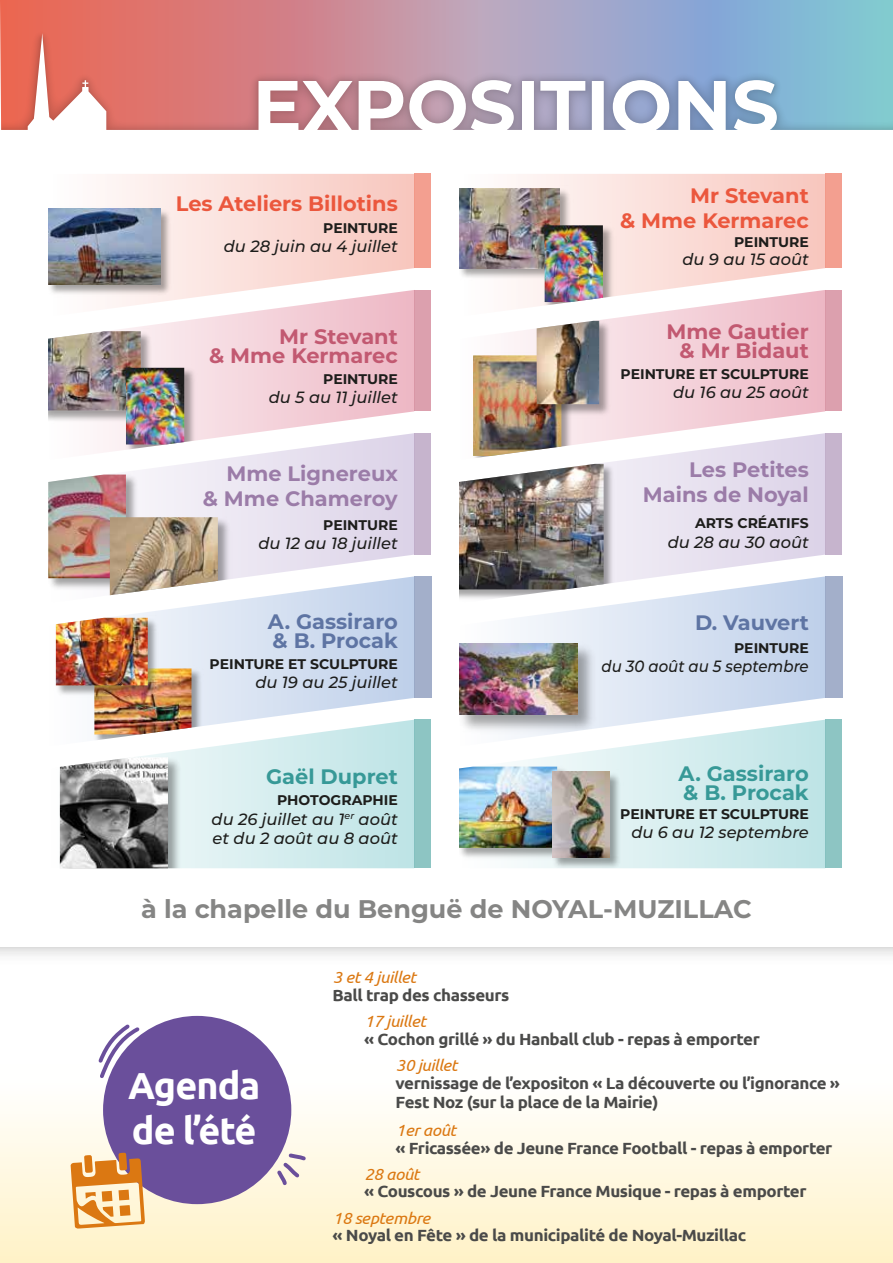
<style>
.page{position:relative;width:893px;height:1263px;background:#fff}
.page>*{position:absolute;margin:0;border:0;box-sizing:border-box;transform-origin:0 0}
.t1{font:700 37.65px/45.2px "Ubuntu";letter-spacing:-.025em;color:#fff}
.t2{font:700 25.5px "Montserrat";color:#858584}
.t3{font:700 21px/18.8px "Montserrat";color:#379997}
.t4{font:700 20.85px/25px "Montserrat";color:#9b7ca8;text-align:right}
.t5{font:700 20.85px/25px "Montserrat";color:#eb573d;text-align:right}
.t6{font:700 20.85px/18.6px "Montserrat";color:#c25971;text-align:right}
.t7{font:700 20.85px/18.6px "Montserrat";color:#5e74a3}
.t8{font:700 20.85px "Montserrat";color:#379997}
.t9{font:italic 500 16.35px "Montserrat";color:#1d1d1b;scale:.92 1}
.t10{font:italic 500 16.35px "Montserrat";color:#1d1d1b}
.t11{font:700 16.2px/19px "Ubuntu";letter-spacing:-.025em;color:#4a4a49;scale:1.05 1}
.t12{font:italic 500 16.2px/19.5px "Montserrat";color:#1d1d1b}
.t13{font:italic 16.2px "Ubuntu";letter-spacing:-.025em;color:#db7812;scale:1.05 1}
.t14{font:700 13.95px "Montserrat";color:#1d1d1b}
</style>
<div class="page">
<div style="left:0;top:947px;width:893px;height:316px;background:linear-gradient(to bottom,#fdffff,#fff5d1)"></div>
<svg style="left:0;top:0;width:893px;height:130px;background:#bea1ad"></svg>
<svg style="left:107px;top:174px;width:307px;height:116px;background:#faddd8"></svg>
<svg style="left:97px;top:290px;width:317px;height:143px"></svg>
<svg style="left:97px;top:433px;width:317px;height:143px"></svg>
<svg style="left:130px;top:576px;width:284px;height:144px;background:#d8e2f2"></svg>
<svg style="left:160px;top:720px;width:254px;height:148px;background:#d5edee"></svg>
<img style="left:48px;top:206px;width:125px;height:92px">
<img style="left:48px;top:209px;width:112px;height:76px">
<img style="left:48px;top:328px;width:107px;height:96px">
<img style="left:48px;top:331px;width:93px;height:79px">
<img style="left:123px;top:365px;width:75px;height:93px">
<img style="left:126px;top:368px;width:58px;height:76px">
<img style="left:94px;top:666px;width:110px;height:81px">
<img style="left:94px;top:668px;width:97px;height:66px">
<img style="left:55px;top:615px;width:106px;height:84px">
<img style="left:56px;top:618px;width:92px;height:67px">
<img style="left:59px;top:754px;width:126px;height:114px">
<img style="left:60px;top:757px;width:108px;height:111px">
<div style="left:414px;top:174px;width:17px;height:94px;background:#f39f90"></div>
<div style="left:414px;top:290px;width:17px;height:121px;background:#dca0ae"></div>
<div style="left:414px;top:433px;width:17px;height:122px;background:#c6b4cd"></div>
<div style="left:414px;top:576px;width:17px;height:122px;background:#a3afca"></div>
<div style="left:414px;top:720px;width:17px;height:148px;background:#8dc5c3"></div>
<svg style="left:518px;top:174px;width:307px;height:116px;background:#fadcd6"></svg>
<svg style="left:508px;top:290px;width:317px;height:143px"></svg>
<svg style="left:575px;top:433px;width:250px;height:143px"></svg>
<svg style="left:514px;top:576px;width:311px;height:144px"></svg>
<svg style="left:514px;top:720px;width:311px;height:148px"></svg>
<img style="left:459px;top:186px;width:114px;height:96px">
<img style="left:459px;top:189px;width:100px;height:79px">
<img style="left:542px;top:222px;width:74px;height:94px">
<img style="left:545px;top:225px;width:58px;height:77px">
<img style="left:474px;top:352px;width:101px;height:106px">
<img style="left:473px;top:355px;width:88px;height:101px">
<img style="left:534px;top:318px;width:79px;height:100px">
<img style="left:537px;top:321px;width:62px;height:83px">
<img style="left:459px;top:461px;width:158px;height:142px">
<img style="left:459px;top:464px;width:145px;height:125px">
<img style="left:459px;top:639px;width:141px;height:97px">
<img style="left:459px;top:644px;width:119px;height:70px">
<img style="left:460px;top:764px;width:111px;height:98px">
<img style="left:459px;top:767px;width:98px;height:81px">
<img style="left:549px;top:769px;width:74px;height:99px">
<img style="left:552px;top:772px;width:57px;height:86px">
<div style="left:825px;top:174px;width:17px;height:94px;background:#f39f90"></div>
<div style="left:825px;top:290px;width:17px;height:121px;background:#dca0ae"></div>
<div style="left:825px;top:433px;width:17px;height:122px;background:#c6b4cd"></div>
<div style="left:825px;top:576px;width:17px;height:122px;background:#a3afca"></div>
<div style="left:825px;top:720px;width:17px;height:148px;background:#8dc5c3"></div>
<div style="left:103px;top:1016px;width:188px;height:188px;background:#6a4f9b;border-radius:50%"></div>
<svg style="left:95px;top:1021px;width:48px;height:60px"></svg>
<svg style="left:274px;top:1151px;width:35px;height:36px"></svg>
<svg style="left:71px;top:1153px;width:74px;height:75px;background:#e5ad71"></svg>
<img style="left:48px;top:472px;width:93px;height:118px">
<img style="left:48px;top:475px;width:78px;height:103px">
<img style="left:107px;top:514px;width:126px;height:89px">
<img style="left:110px;top:517px;width:108px;height:78px">
<p class="t5" style="left:176px;top:190px;width:223px">Les Ateliers Billotins</p>
<p class="t14" style="left:323px;top:218px;width:76px">PEINTURE</p>
<p class="t12" style="left:224px;top:236px;width:175px">du 28 juin au 4 juillet</p>
<p class="t6" style="left:209px;top:326px;width:190px">Mr Stevant<br>&amp; Mme Kermarec</p>
<p class="t14" style="left:323px;top:369px;width:76px">PEINTURE</p>
<p class="t12" style="left:269px;top:387px;width:131px">du 5 au 11 juillet</p>
<p class="t4" style="left:203px;top:460px;width:196px">Mme Lignereux<br>&amp; Mme Chameroy</p>
<p class="t14" style="left:323px;top:515px;width:76px">PEINTURE</p>
<p class="t12" style="left:258px;top:533px;width:141px">du 12 au 18 juillet</p>
<p class="t7" style="left:268px;top:611px;width:131px">A. Gassiraro &amp; B. Procak</p>
<p class="t14" style="left:210px;top:653px;width:190px">PEINTURE ET SCULPTURE</p>
<p class="t12" style="left:255px;top:671px;width:144px">du 19 au 25 juillet</p>
<p class="t8" style="left:266px;top:762px;width:133px">Gaël Dupret</p>
<p class="t14" style="left:277px;top:790px;width:122px">PHOTOGRAPHIE</p>
<p class="t12" style="left:212px;top:808px;width:188px">du 26 juillet au 1<sup>er</sup> août et du 2 août au 8 août</p>
<p class="t5" style="left:620px;top:182px;width:190px">Mr Stevant<br>&amp; Mme Kermarec</p>
<p class="t14" style="left:734px;top:232px;width:76px">PEINTURE</p>
<p class="t12" style="left:682px;top:249px;width:128px">du 9 au 15 août</p>
<p class="t6" style="left:667px;top:322px;width:144px">Mme Gautier &amp; Mr Bidaut</p>
<p class="t14" style="left:621px;top:364px;width:190px">PEINTURE ET SCULPTURE</p>
<p class="t12" style="left:673px;top:382px;width:137px">du 16 au 25 août</p>
<p class="t4" style="left:643px;top:456px;width:167px">Les Petites<br>Mains de Noyal</p>
<p class="t14" style="left:695px;top:513px;width:115px">ARTS CRÉATIFS</p>
<p class="t10" style="left:668px;top:530px;width:143px">du 28 au 30 août</p>
<p class="t7" style="left:695px;top:612px;width:115px">D. Vauvert</p>
<p class="t14" style="left:734px;top:638px;width:76px">PEINTURE</p>
<p class="t9" style="left:601px;top:655px;width:227px">du 30 août au 5 septembre</p>
<p class="t3" style="left:679px;top:763px;width:132px">A. Gassiraro &amp; B. Procak</p>
<p class="t14" style="left:620px;top:804px;width:190px">PEINTURE ET SCULPTURE</p>
<p class="t12" style="left:631px;top:822px;width:179px">du 6 au 12 septembre</p>
<h2 class="t2" style="left:141px;top:890px;width:612px">à la chapelle du Benguë de NOYAL-MUZILLAC</h2>
<p class="t13" style="left:333px;top:967px;width:81px">3 et 4 juillet</p>
<h1 class="t1" style="left:128px;top:1062px;width:134px">Agenda de l’été</h1>
<p class="t11" style="left:333px;top:985px;width:170px">Ball trap des chasseurs</p>
<p class="t13" style="left:364px;top:1012px;width:60px">17 juillet</p>
<p class="t13" style="left:396px;top:1056px;width:60px">30 juillet</p>
<p class="t11" style="left:364px;top:1029px;width:378px">« Cochon grillé » du Hanball club - repas à emporter</p>
<p class="t11" style="left:396px;top:1073px;width:425px">vernissage de l’expositon « La découverte ou l’ignorance »<br>Fest Noz (sur la place de la Mairie)</p>
<p class="t11" style="left:396px;top:1138px;width:418px">« Fricassée» de Jeune France Football - repas à emporter</p>
<p class="t11" style="left:364px;top:1182px;width:423px">« Couscous » de Jeune France Musique - repas à emporter</p>
<p class="t11" style="left:333px;top:1226px;width:396px">« Noyal en Fête » de la municipalité de Noyal-Muzillac</p>
<p class="t13" style="left:396px;top:1120px;width:59px">1er août</p>
<p class="t13" style="left:364px;top:1164px;width:54px">28 août</p>
<p class="t13" style="left:333px;top:1208px;width:94px">18 septembre</p>
</div>
